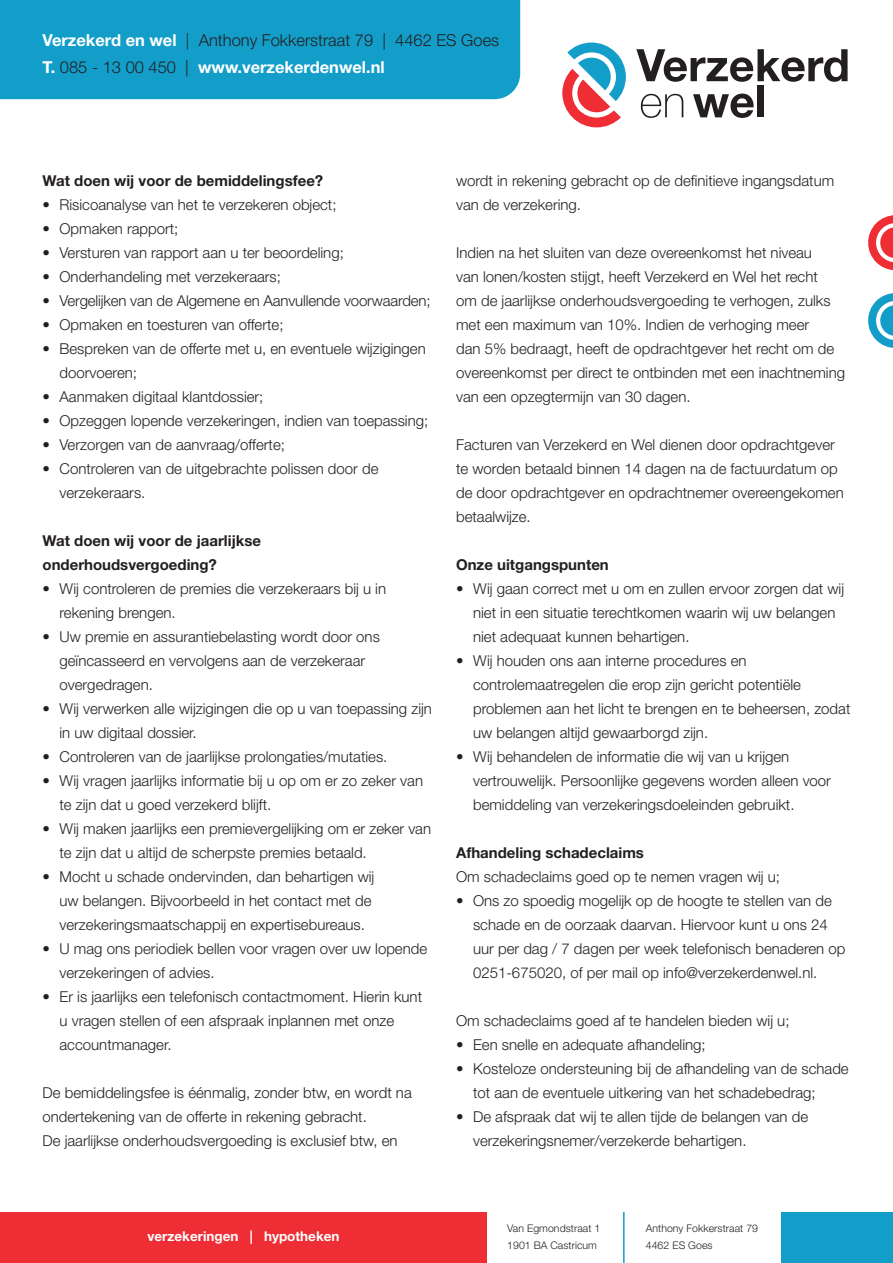
<style>
.page{position:relative;width:893px;height:1263px;background:#fff}
.page>*{position:absolute;margin:0;border:0;box-sizing:border-box;transform-origin:0 0}
.t1{font:300 16.5px/27px "Helvetica Neue LT Std";color:#231f20}
.t2{font:300 15px/24px "Helvetica Neue LT Std";color:#231f20}
.t3{font:700 15px/24px "Helvetica Neue LT Std";color:#231f20}
.t4{font:700 13.5px "Helvetica Neue LT Std";color:#fff}
.t5{font:300 10.5px/16.5px "Helvetica Neue LT Std";letter-spacing:.005em;color:#231f20}
.s1{font-weight:700;color:#fff}
</style>
<div class="page">
<div style="left:781px;top:1212px;width:112px;height:51px;background:#139eca"></div>
<div style="left:0;top:1212px;width:487px;height:51px;background:#ee2d34"></div>
<hr style="left:623px;top:1212px;width:2px;height:51px;background:#139eca">
<div style="left:0;top:0;width:520px;height:99px;background:#139eca"></div>
<svg style="left:562px;top:43px;width:64px;height:84px"></svg>
<svg style="left:636px;top:49px;width:212px;height:33px"></svg>
<svg style="left:641px;top:94px;width:42px;height:24px"></svg>
<svg style="left:693px;top:94px;width:61px;height:24px"></svg>
<div style="left:757px;top:85px;width:7px;height:32px;background:#231f20"></div>
<svg style="left:868px;top:215px;width:25px;height:55px"></svg>
<svg style="left:868px;top:293px;width:25px;height:55px"></svg>
<p class="t1" style="left:43px;top:26px;width:458px"><span class="s1">Verzekerd en wel</span> | Anthony Fokkerstraat 79 | 4462 ES Goes<br><span class="s1">T.</span> 085 - 13 00 450 | <span class="s1">www.verzekerdenwel.nl</span></p>
<p class="t3" style="left:43px;top:168px;width:282px">Wat doen wij voor de bemiddelingsfee?</p>
<p class="t2" style="left:43px;top:192px;width:296px">• Risicoanalyse van het te verzekeren object;</p>
<p class="t2" style="left:43px;top:216px;width:137px">• Opmaken rapport;</p>
<p class="t2" style="left:43px;top:240px;width:303px">• Versturen van rapport aan u ter beoordeling;</p>
<p class="t2" style="left:43px;top:264px;width:240px">• Onderhandeling met verzekeraars;</p>
<p class="t2" style="left:43px;top:288px;width:389px">• Vergelijken van de Algemene en Aanvullende voorwaarden;</p>
<p class="t2" style="left:43px;top:312px;width:242px">• Opmaken en toesturen van offerte;</p>
<p class="t2" style="left:60px;top:336px;width:368px;text-indent:-17px">• Bespreken van de offerte met u, en eventuele wijzigingen doorvoeren;</p>
<p class="t2" style="left:43px;top:384px;width:222px">• Aanmaken digitaal klantdossier;</p>
<p class="t2" style="left:43px;top:408px;width:387px">• Opzeggen lopende verzekeringen, indien van toepassing;</p>
<p class="t2" style="left:43px;top:432px;width:244px">• Verzorgen van de aanvraag/offerte;</p>
<p class="t2" style="left:60px;top:456px;width:321px;text-indent:-17px">• Controleren van de uitgebrachte polissen door de verzekeraars.</p>
<p class="t3" style="left:43px;top:528px;width:220px">Wat doen wij voor de jaarlijkse onderhoudsvergoeding?</p>
<p class="t2" style="left:60px;top:576px;width:328px;text-indent:-17px">• Wij controleren de premies die verzekeraars bij u in rekening brengen.</p>
<p class="t2" style="left:60px;top:624px;width:322px;text-indent:-17px">• Uw premie en assurantiebelasting wordt door ons geïncasseerd en vervolgens aan de verzekeraar overgedragen.</p>
<p class="t2" style="left:60px;top:696px;width:374px;text-indent:-17px">• Wij verwerken alle wijzigingen die op u van toepassing zijn in uw digitaal dossier.</p>
<p class="t2" style="left:43px;top:744px;width:346px">• Controleren van de jaarlijkse prolongaties/mutaties.</p>
<p class="t2" style="left:60px;top:768px;width:365px;text-indent:-17px">• Wij vragen jaarlijks informatie bij u op om er zo zeker van te zijn dat u goed verzekerd blijft.</p>
<p class="t2" style="left:60px;top:816px;width:373px;text-indent:-17px">• Wij maken jaarlijks een premievergelijking om er zeker van te zijn dat u altijd de scherpste premies betaald.</p>
<p class="t2" style="left:60px;top:864px;width:316px;text-indent:-17px">• Mocht u schade ondervinden, dan behartigen wij uw belangen. Bijvoorbeeld in het contact met de verzekeringsmaatschappij en expertisebureaus.</p>
<p class="t2" style="left:60px;top:936px;width:369px;text-indent:-17px">• U mag ons periodiek bellen voor vragen over uw lopende verzekeringen of advies.</p>
<p class="t2" style="left:60px;top:984px;width:364px;text-indent:-17px">• Er is jaarlijks een telefonisch contactmoment. Hierin kunt u vragen stellen of een afspraak inplannen met onze accountmanager.</p>
<p class="t2" style="left:43px;top:1080px;width:371px">De bemiddelingsfee is éénmalig, zonder btw, en wordt na ondertekening van de offerte in rekening gebracht.<br>De jaarlijkse onderhoudsvergoeding is exclusief btw, en</p>
<p class="t2" style="left:456px;top:168px;width:380px">wordt in rekening gebracht op de definitieve ingangsdatum van de verzekering.</p>
<p class="t2" style="left:456px;top:240px;width:390px">Indien na het sluiten van deze overeenkomst het niveau<br>van lonen/kosten stijgt, heeft Verzekerd en Wel het recht<br>om de jaarlijkse onderhoudsvergoeding te verhogen, zulks met een maximum van 10%. Indien de verhoging meer<br>dan 5% bedraagt, heeft de opdrachtgever het recht om de overeenkomst per direct te ontbinden met een inachtneming van een opzegtermijn van 30 dagen.</p>
<p class="t2" style="left:456px;top:432px;width:389px">Facturen van Verzekerd en Wel dienen door opdrachtgever te worden betaald binnen 14 dagen na de factuurdatum op de door opdrachtgever en opdrachtnemer overeengekomen betaalwijze.</p>
<p class="t3" style="left:456px;top:552px;width:154px">Onze uitgangspunten</p>
<p class="t2" style="left:473px;top:576px;width:373px;text-indent:-17px">• Wij gaan correct met u om en zullen ervoor zorgen dat wij niet in een situatie terechtkomen waarin wij uw belangen niet adequaat kunnen behartigen.</p>
<p class="t2" style="left:473px;top:648px;width:379px;text-indent:-17px">• Wij houden ons aan interne procedures en controlemaatregelen die erop zijn gericht potentiële problemen aan het licht te brengen en te beheersen, zodat uw belangen altijd gewaarborgd zijn.</p>
<p class="t2" style="left:473px;top:744px;width:359px;text-indent:-17px">• Wij behandelen de informatie die wij van u krijgen vertrouwelijk. Persoonlijke gegevens worden alleen voor bemiddeling van verzekeringsdoeleinden gebruikt.</p>
<p class="t3" style="left:456px;top:840px;width:189px">Afhandeling schadeclaims</p>
<p class="t2" style="left:456px;top:864px;width:325px">Om schadeclaims goed op te nemen vragen wij u;</p>
<p class="t2" style="left:473px;top:888px;width:374px;text-indent:-17px">• Ons zo spoedig mogelijk op de hoogte te stellen van de schade en de oorzaak daarvan. Hiervoor kunt u ons 24 uur per dag / 7 dagen per week telefonisch benaderen op 0251-675020, of per mail op info@verzekerdenwel.nl.</p>
<p class="t2" style="left:456px;top:1008px;width:335px">Om schadeclaims goed af te handelen bieden wij u;</p>
<p class="t2" style="left:456px;top:1032px;width:251px">• Een snelle en adequate afhandeling;</p>
<p class="t2" style="left:473px;top:1056px;width:377px;text-indent:-17px">• Kosteloze ondersteuning bij de afhandeling van de schade tot aan de eventuele uitkering van het schadebedrag;</p>
<p class="t2" style="left:473px;top:1104px;width:337px;text-indent:-17px">• De afspraak dat wij te allen tijde de belangen van de verzekeringsnemer/verzekerde behartigen.</p>
<p class="t4" style="left:147px;top:1227px;width:194px">verzekeringen | hypotheken</p>
<p class="t5" style="left:507px;top:1220px;width:95px">Van Egmondstraat 1<br>1901 BA Castricum</p>
<p class="t5" style="left:646px;top:1220px;width:114px">Anthony Fokkerstraat 79<br>4462 ES Goes</p>
</div>
